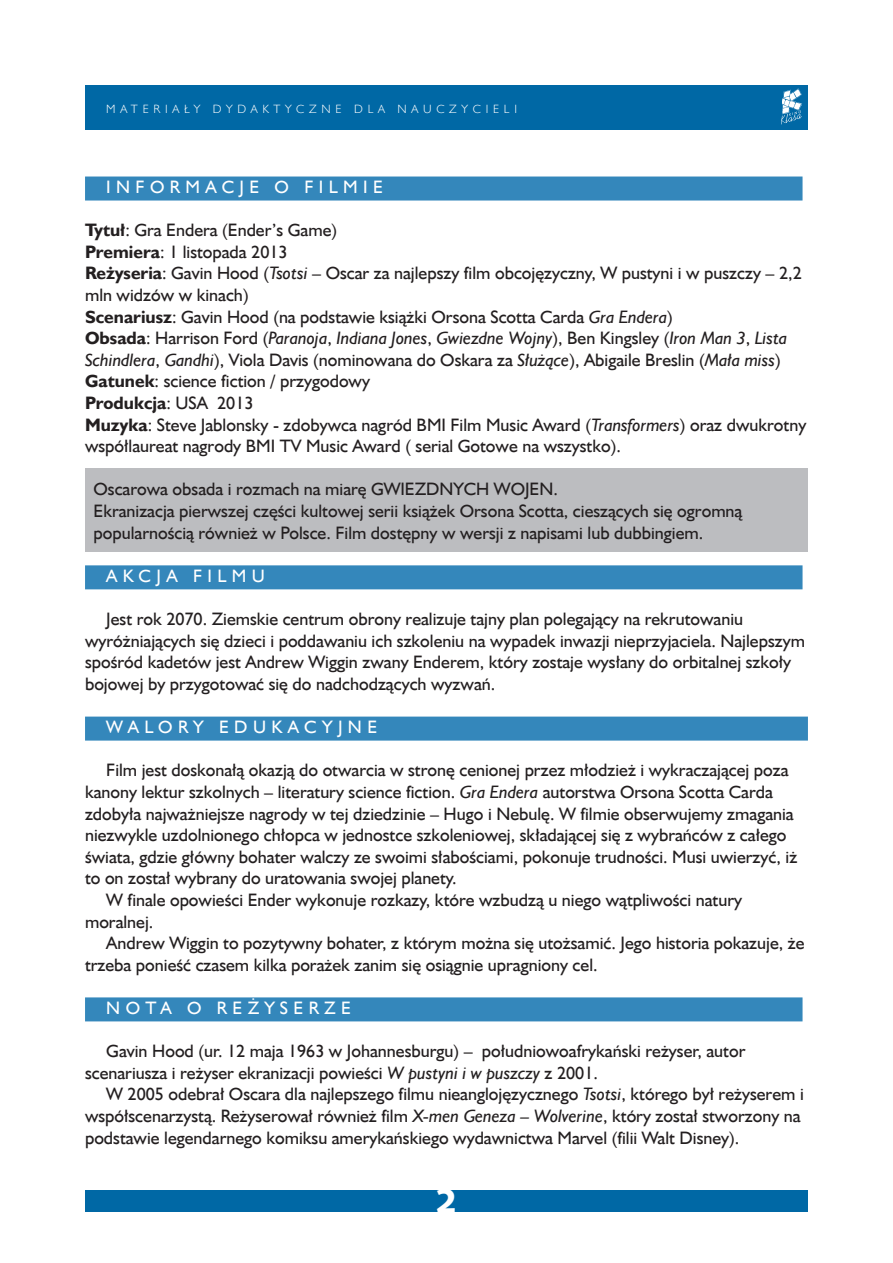
<style>
.page{position:relative;width:893px;height:1263px;background:#fff}
.page>*{position:absolute;margin:0;border:0;box-sizing:border-box;transform-origin:0 0}
.t1{font:34.5px "Humanst 531 Blk EU Normal";color:#fff}
.t2{font:18px/21.6px "Humanst 521 EU Normal";color:#231f20}
.Srodtytul{font:18px "Humanst 521 EU Normal";letter-spacing:.3em;color:#fff}
.t3{font:18px "Humanst 521 EU Bold";color:#231f20}
.t4{font:12px "Humanst 521 Lt EU Normal";letter-spacing:.4em;color:#fff}
.s1{font-family:"Humanst 521 EU Bold"}
.s2{font-family:"Humanst 521 EU Italic"}
.s3{font-family:"Humanst 521 EU Normal"}
</style>
<div class="page">
<div style="left:85px;top:1190px;width:723px;height:21px;background:#0068a5"></div>
<div style="left:85px;top:85px;width:723px;height:45px;background:#0068a5"></div>
<img style="left:781px;top:88px;width:21px;height:37px">
<div style="left:85px;top:468px;width:723px;height:84px;background:#bcbdc0"></div>
<div style="left:85px;top:177px;width:717px;height:24px;background:#3487bb"></div>
<div style="left:85px;top:565px;width:717px;height:24px;background:#3487bb"></div>
<div style="left:85px;top:717px;width:723px;height:24px;background:#3487bb"></div>
<div style="left:85px;top:997px;width:717px;height:24px;background:#3487bb"></div>
<p class="t4" style="left:106px;top:102px;width:412px">MATERIAŁY DYDAKTYCZNE DLA NAUCZYCIELI</p>
<p class="Srodtytul" style="left:106px;top:176px;width:278px">INFORMACJE O FILMIE</p>
<p class="t2" style="left:85px;top:219px;width:254px"><span class="s1">Tytuł</span>: Gra Endera (Ender’s Game)</p>
<p class="t2" style="left:85px;top:241px;width:204px"><span class="s1">Premiera</span>: 1 listopada 2013</p>
<p class="t2" style="left:85px;top:262px;width:718px"><span class="s1">Reżyseria</span>: Gavin Hood (<span class="s2">Tsotsi</span> – Oscar za najlepszy film obcojęzyczny, W pustyni i w puszczy – 2,2 mln widzów w kinach)</p>
<p class="t2" style="left:85px;top:306px;width:589px"><span class="s1">Scenariusz</span>: Gavin Hood (na podstawie książki Orsona Scotta Carda <span class="s2">Gra Endera</span>)</p>
<p class="t2" style="left:85px;top:327px;width:704px"><span class="s1">Obsada</span>: Harrison Ford (<span class="s2">Paranoja</span>, <span class="s2">Indiana Jones</span>, <span class="s2">Gwiezdne Wojny</span>), Ben Kingsley (<span class="s2">Iron Man 3</span>, <span class="s2">Lista<br>Schindlera</span>, <span class="s2">Gandhi</span>), Viola Davis (nominowana do Oskara za <span class="s2">Służące</span>), Abigaile Breslin (<span class="s2">Mała miss</span>)</p>
<p class="t2" style="left:85px;top:370px;width:287px"><span class="s1">Gatunek</span>: science fiction / przygodowy</p>
<p class="t3" style="left:85px;top:392px;width:170px">Produkcja<span class="s3">: USA 2013</span></p>
<p class="t2" style="left:85px;top:414px;width:723px"><span class="s1">Muzyka</span>: Steve Jablonsky - zdobywca nagród BMI Film Music Award (<span class="s2">Transformers</span>) oraz dwukrotny współlaureat nagrody BMI TV Music Award ( serial Gotowe na wszystko).</p>
<p class="t2" style="left:94px;top:478px;width:466px">Oscarowa obsada i rozmach na miarę GWIEZDNYCH WOJEN.</p>
<p class="t2" style="left:94px;top:500px;width:650px">Ekranizacja pierwszej części kultowej serii książek Orsona Scotta, cieszących się ogromną popularnością również w Polsce. Film dostępny w wersji z napisami lub dubbingiem.</p>
<p class="Srodtytul" style="left:106px;top:565px;width:160px">AKCJA FILMU</p>
<p class="t2" style="left:85px;top:608px;width:721px;text-indent:21px">Jest rok 2070. Ziemskie centrum obrony realizuje tajny plan polegający na rekrutowaniu wyróżniających się dzieci i poddawaniu ich szkoleniu na wypadek inwazji nieprzyjaciela. Najlepszym spośród kadetów jest Andrew Wiggin zwany Enderem, który zostaje wysłany do orbitalnej szkoły bojowej by przygotować się do nadchodzących wyzwań.</p>
<p class="Srodtytul" style="left:106px;top:716px;width:272px">WALORY EDUKACYJNE</p>
<p class="t2" style="left:85px;top:759px;width:714px;text-indent:21px">Film jest doskonałą okazją do otwarcia w stronę cenionej przez młodzież i wykraczającej poza kanony lektur szkolnych – literatury science fiction. <span class="s2">Gra Endera</span> autorstwa Orsona Scotta Carda zdobyła najważniejsze nagrody w tej dziedzinie – Hugo i Nebulę. W filmie obserwujemy zmagania niezwykle uzdolnionego chłopca w jednostce szkoleniowej, składającej się z wybrańców z całego świata, gdzie główny bohater walczy ze swoimi słabościami, pokonuje trudności. Musi uwierzyć, iż to on został wybrany do uratowania swojej planety.</p>
<p class="t2" style="left:85px;top:889px;width:659px;text-indent:21px">W finale opowieści Ender wykonuje rozkazy, które wzbudzą u niego wątpliwości natury moralnej.</p>
<p class="t2" style="left:85px;top:932px;width:721px;text-indent:21px">Andrew Wiggin to pozytywny bohater, z którym można się utożsamić. Jego historia pokazuje, że trzeba ponieść czasem kilka porażek zanim się osiągnie upragniony cel.</p>
<p class="Srodtytul" style="left:106px;top:997px;width:246px">NOTA O REŻYSERZE</p>
<p class="t2" style="left:85px;top:1040px;width:662px;text-indent:21px">Gavin Hood (ur. 12 maja 1963 w Johannesburgu) – południowoafrykański reżyser, autor scenariusza i reżyser ekranizacji powieści <span class="s2">W pustyni i w puszczy</span> z 2001.</p>
<p class="t2" style="left:85px;top:1083px;width:720px;text-indent:21px">W 2005 odebrał Oscara dla najlepszego filmu nieanglojęzycznego <span class="s2">Tsotsi</span>, którego był reżyserem i współscenarzystą. Reżyserował również film <span class="s2">X-men Geneza – Wolverine</span>, który został stworzony na podstawie legendarnego komiksu amerykańskiego wydawnictwa Marvel (filii Walt Disney).</p>
<h1 class="t1" style="left:436px;top:1179px;width:23px">2</h1>
</div>
